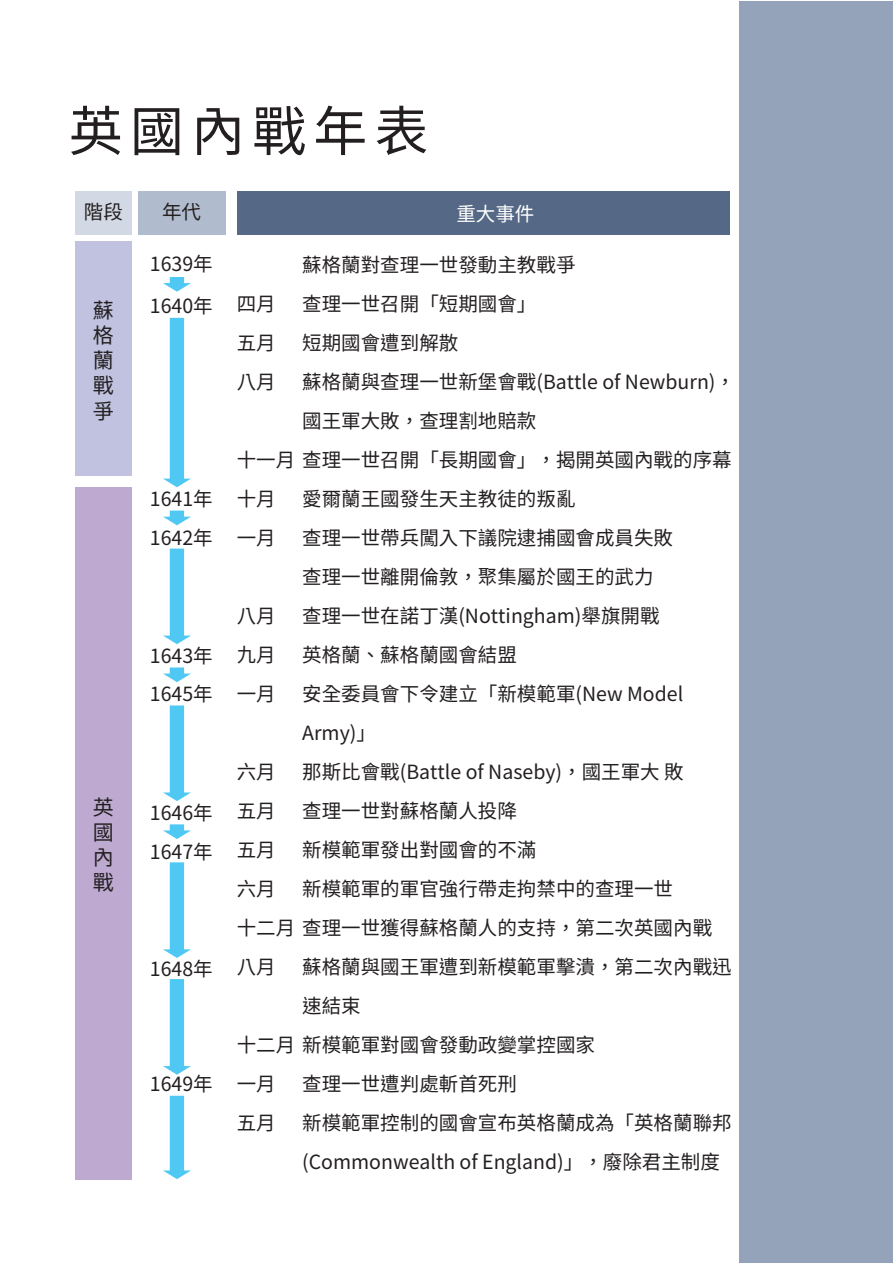
<style>
.page{position:relative;width:893px;height:1263px;background:#fff}
.page>*{position:absolute;margin:0;border:0;box-sizing:border-box;transform-origin:0 0}
.t1{font:54px "Noto Sans CJ Ktc";letter-spacing:.13em;color:#231f20}
.t2{font:21px/25.2px "Noto Sans CJ Ktc";color:#231f20;text-align:justify}
.t3{font:19.5px/39px "Noto Sans CJ Ktc";color:#231f20}
.t4{font:19.5px "Noto Sans CJ Ktc";color:#fff}
</style>
<div class="page">
<div style="left:739px;top:2px;width:154px;height:1261px;background:#94a2ba"></div>
<div style="left:237px;top:192px;width:493px;height:43px;background:#556986"></div>
<div style="left:75px;top:192px;width:57px;height:43px;background:#d3d9e4"></div>
<div style="left:138px;top:192px;width:87px;height:43px;background:#b0bccd"></div>
<div style="left:75px;top:241px;width:57px;height:235px;background:#c0c2e0"></div>
<div style="left:75px;top:487px;width:57px;height:693px;background:#beaad1"></div>
<svg style="left:163px;top:277px;width:28px;height:15px"></svg>
<svg style="left:163px;top:318px;width:28px;height:169px"></svg>
<svg style="left:163px;top:511px;width:28px;height:14px"></svg>
<svg style="left:163px;top:549px;width:28px;height:95px"></svg>
<svg style="left:163px;top:667px;width:28px;height:15px"></svg>
<svg style="left:163px;top:824px;width:28px;height:15px"></svg>
<svg style="left:163px;top:705px;width:28px;height:96px"></svg>
<svg style="left:163px;top:862px;width:28px;height:96px"></svg>
<svg style="left:163px;top:979px;width:28px;height:96px"></svg>
<svg style="left:163px;top:1096px;width:28px;height:83px"></svg>
<h1 class="t1" style="left:69px;top:101px;width:361px">英國內戰年表</h1>
<p class="t3" style="left:84px;top:193px;width:41px">階段</p>
<p class="t3" style="left:162px;top:193px;width:41px">年代</p>
<p class="t4" style="left:456px;top:203px;width:80px">重大事件</p>
<p class="t2" style="left:93px;top:298px;width:22px">蘇格蘭戰爭</p>
<p class="t2" style="left:93px;top:795px;width:22px">英國內戰</p>
<p class="t3" style="left:150px;top:243px;width:64px;line-height:42px">1639年<br>1640年</p>
<p class="t3" style="left:150px;top:479px;width:64px">1641年</p>
<p class="t3" style="left:150px;top:518px;width:64px">1642年</p>
<p class="t3" style="left:150px;top:637px;width:64px;line-height:38.4px">1643年<br>1645年</p>
<p class="t3" style="left:150px;top:793px;width:64px">1646年<br>1647年</p>
<p class="t3" style="left:150px;top:949px;width:64px">1648年</p>
<p class="t3" style="left:150px;top:1065px;width:64px">1649年</p>
<p class="t3" style="left:302px;top:246px;width:275px">蘇格蘭對查理一世發動主教戰爭</p>
<p class="t3" style="left:302px;top:285px;width:236px">查理一世召開「短期國會」</p>
<p class="t3" style="left:302px;top:324px;width:158px">短期國會遭到解散</p>
<p class="t3" style="left:302px;top:363px;width:434px">蘇格蘭與查理一世新堡會戰(Battle of Newburn)，</p>
<p class="t3" style="left:302px;top:402px;width:236px">國王軍大敗，查理割地賠款</p>
<p class="t3" style="left:237px;top:441px;width:496px">十一月查理一世召開「長期國會」，揭開英國內戰的序幕</p>
<p class="t3" style="left:302px;top:480px;width:275px">愛爾蘭王國發生天主教徒的叛亂</p>
<p class="t3" style="left:302px;top:519px;width:372px">查理一世帶兵闖入下議院逮捕國會成員失敗</p>
<p class="t3" style="left:302px;top:558px;width:353px">查理一世離開倫敦，聚集屬於國王的武力</p>
<p class="t3" style="left:302px;top:597px;width:359px">查理一世在諾丁漢(Nottingham)舉旗開戰</p>
<p class="t3" style="left:302px;top:636px;width:216px">英格蘭、蘇格蘭國會結盟</p>
<p class="t3" style="left:302px;top:675px;width:383px">安全委員會下令建立「新模範軍(New Model</p>
<p class="t3" style="left:302px;top:714px;width:75px">Army)」</p>
<p class="t3" style="left:302px;top:753px;width:383px">那斯比會戰(Battle of Naseby)，國王軍大 敗</p>
<p class="t3" style="left:302px;top:792px;width:216px">查理一世對蘇格蘭人投降</p>
<p class="t3" style="left:302px;top:831px;width:236px">新模範軍發出對國會的不滿</p>
<p class="t3" style="left:302px;top:870px;width:372px">新模範軍的軍官強行帶走拘禁中的查理一世</p>
<p class="t3" style="left:237px;top:909px;width:477px">十二月查理一世獲得蘇格蘭人的支持，第二次英國內戰</p>
<p class="t3" style="left:302px;top:948px;width:431px">蘇格蘭與國王軍遭到新模範軍擊潰，第二次內戰迅</p>
<p class="t3" style="left:302px;top:987px;width:60px">速結束</p>
<p class="t3" style="left:237px;top:1026px;width:360px">十二月新模範軍對國會發動政變掌控國家</p>
<p class="t3" style="left:302px;top:1065px;width:216px">查理一世遭判處斬首死刑</p>
<p class="t3" style="left:302px;top:1104px;width:431px">新模範軍控制的國會宣布英格蘭成為「英格蘭聯邦</p>
<p class="t3" style="left:302px;top:1143px;width:419px">(Commonwealth of England)」，廢除君主制度</p>
<p class="t3" style="left:237px;top:285px;width:41px;text-align:justify">四月五月八月</p>
<p class="t3" style="left:237px;top:480px;width:41px">十月一月</p>
<p class="t3" style="left:237px;top:597px;width:41px;text-align:justify">八月九月一月</p>
<p class="t3" style="left:237px;top:753px;width:41px;text-align:justify">六月五月五月六月</p>
<p class="t3" style="left:237px;top:948px;width:41px">八月</p>
<p class="t3" style="left:237px;top:1065px;width:41px">一月五月</p>
</div>
